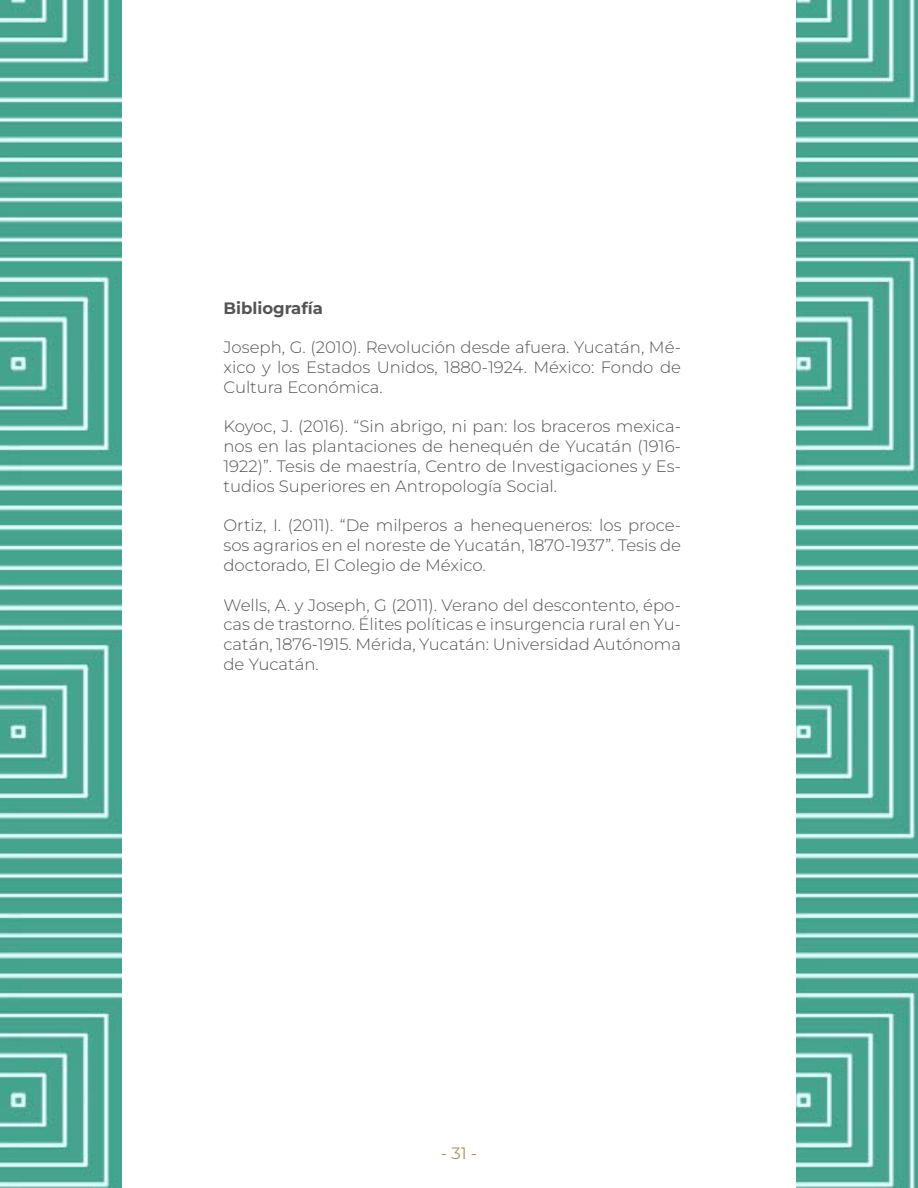
<style>
.page{position:relative;width:918px;height:1188px;background:#fff}
.page>*{position:absolute;margin:0;border:0;box-sizing:border-box;transform-origin:0 0}
.t1{font:16.5px/19.8px "Montserrat Light 2";color:#555454;text-align:justify}
.t2{font:300 16.5px "Montserrat";color:#555454}
.t3{font:16.5px "Montserrat Bold 2";color:#555454}
.t4{font:16.5px "Montserrat";color:#b0935e}
.s1{font-family:"Montserrat Light 2";font-weight:400}
</style>
<div class="page">
<img style="left:0;top:0;width:122px;height:1188px">
<img style="left:796px;top:0;width:122px;height:1188px">
<p class="t3" style="left:224px;top:297px;width:101px">Bibliografía</p>
<p class="t1" style="left:224px;top:337px;width:459px">Joseph, G. (2010). Revolución desde afuera. Yucatán, Mé&shy;xico y los Estados Unidos, 1880-1924. México: Fondo de Cultura Económica.</p>
<p class="t1" style="left:224px;top:416px;width:459px">Koyoc, J. (2016). “Sin abrigo, ni pan: los braceros mexica&shy;nos en las plantaciones de henequén de Yucatán (1916- 1922)”. Tesis de maestría, Centro de Investigaciones y Es&shy;tudios Superiores en Antropología Social.</p>
<p class="t1" style="left:224px;top:515px;width:459px">Ortiz, I. (2011). “De milperos a henequeneros: los proce&shy;sos agrarios en el noreste de Yucatán, 1870-1937”. Tesis de doctorado, El Colegio de México.</p>
<p class="t1" style="left:224px;top:594px;width:459px">Wells, A. y Joseph, G (2011). Verano del descontento, épo-</p>
<p class="t2" style="left:224px;top:614px;width:459px">cas de trastorno. Élites políticas e insurgencia rural en Yu<span class="s1">-</span></p>
<p class="t1" style="left:224px;top:634px;width:459px">catán, 1876-1915. Mérida, Yucatán: Universidad Autónoma de Yucatán.</p>
<p class="t4" style="left:441px;top:1142px;width:38px">- 31 -</p>
</div>
